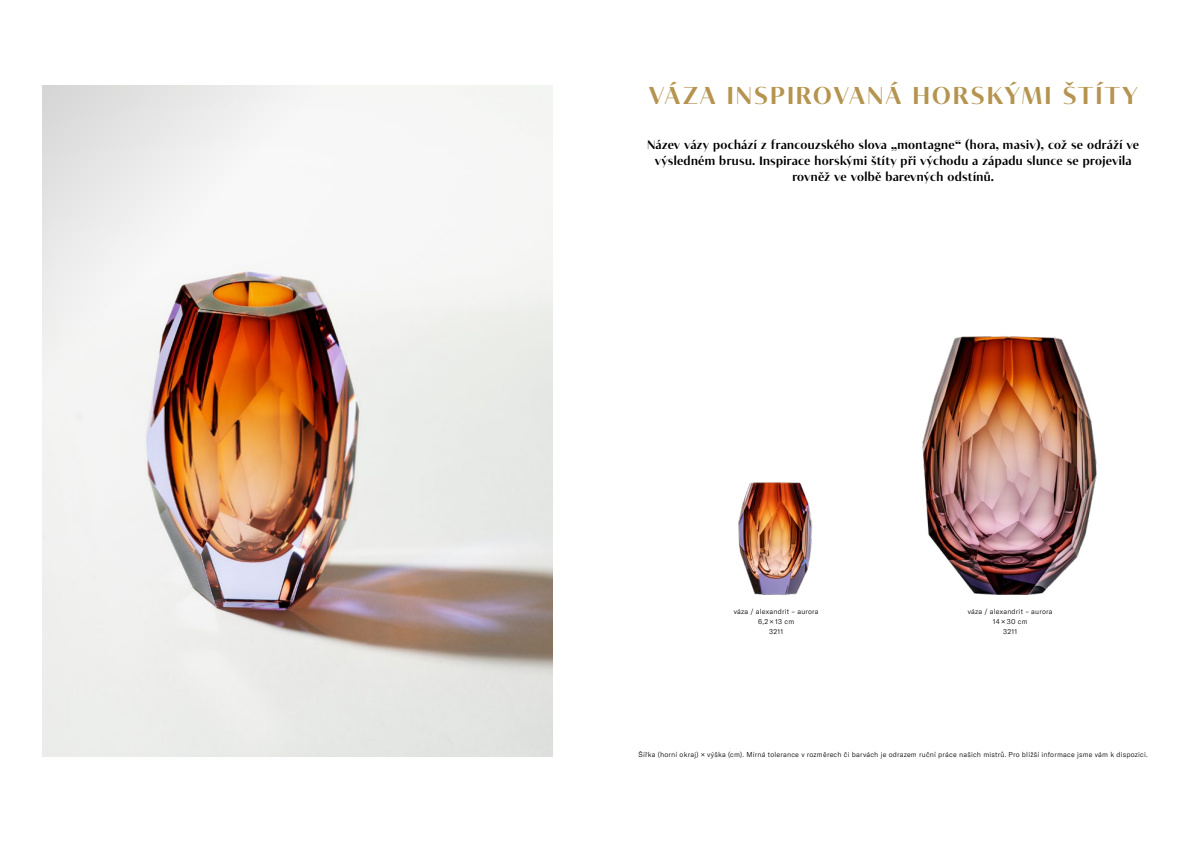
<style>
.page{position:relative;width:1191px;height:842px;background:#fff}
.page>*{position:absolute;margin:0;border:0;box-sizing:border-box;transform-origin:0 0}
.t1{font:600 24px "Tabac Glam G2";letter-spacing:.1em;color:#b5944f}
.t2{font:600 12px/16px "Tabac Glam G2";letter-spacing:.03em;color:#000;text-align:center}
.t3{font:300 7px/10px "GT America";letter-spacing:.03em;color:#000;text-align:center}
</style>
<div class="page">
<img style="left:738px;top:482px;width:75px;height:113px">
<img style="left:922px;top:336px;width:175px;height:259px">
<svg style="left:43px;top:85px;width:510px;height:672px;fill:#ecedeb"></svg>
<h1 class="t1" style="left:649px;top:80px;width:490px">VÁZA INSPIROVANÁ HORSKÝMI ŠTÍTY</h1>
<h2 class="t2" style="left:647px;top:136px;width:493px">Název vázy pochází z francouzského slova „montagne“ (hora, masiv), což se odráží ve výsledném brusu. Inspirace horskými štíty při východu a západu slunce se projevila rovněž ve volbě barevných odstínů.</h2>
<p class="t3" style="left:734px;top:606px;width:86px">váza / alexandrit – aurora<br>6,2 × 13 cm<br>3211</p>
<p class="t3" style="left:967px;top:606px;width:86px">váza / alexandrit – aurora<br>14 × 30 cm<br>3211</p>
<p class="t3" style="left:638px;top:749px;width:511px">Šířka (horní okraj) × výška (cm). Mírná tolerance v rozměrech či barvách je odrazem ruční práce našich mistrů. Pro bližší informace jsme vám k dispozici.</p>
</div>
